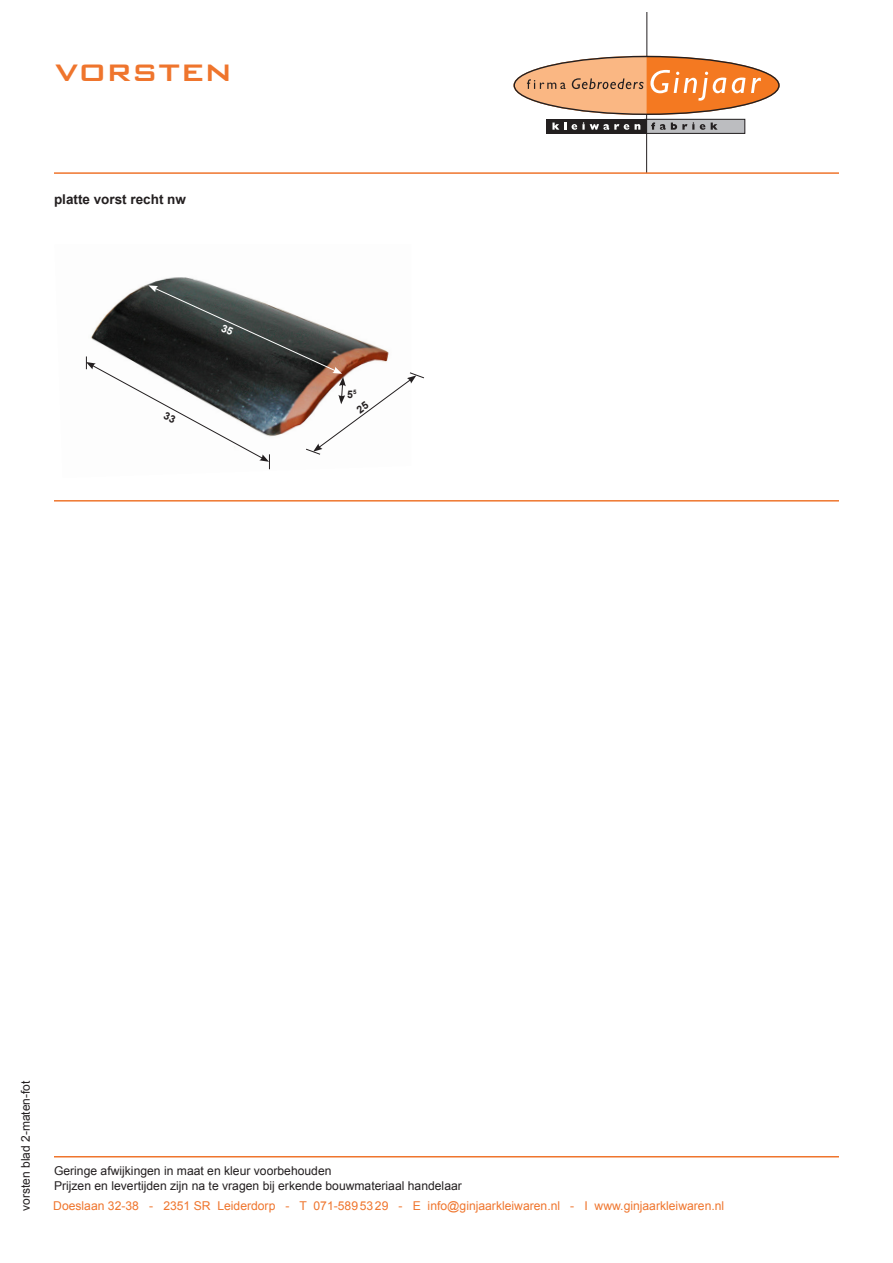
<style>
.page{position:relative;width:893px;height:1263px;background:#fff}
.page>*{position:absolute;margin:0;border:0;box-sizing:border-box;transform-origin:0 0}
.t1{font:500 39px "Bank Gothic BT";color:#ef752d}
.t2{font:700 13.5px "Arial";color:#231f20}
.t3{font:12.15px "Arial";color:#231f20}
.t4{font:12.15px "Arial";color:#ef752d}
.t5{font:12px "Arial";color:#231f20}
.t6{font:700 10.5px "Arial";color:#231f20}
</style>
<div class="page">
<img style="left:85px;top:277px;width:185px;height:193px">
<hr style="left:54px;top:500px;width:785px;height:1px;background:#ef752d">
<hr style="left:54px;top:1156px;width:785px;height:1px;background:#ef752d">
<svg style="left:513px;top:13px;width:267px;height:159px"></svg>
<svg style="left:732px;top:78px;width:13px;height:15px"></svg>
<svg style="left:751px;top:78px;width:10px;height:15px"></svg>
<svg style="left:514px;top:56px;width:212px;height:59px"></svg>
<hr style="left:646px;top:13px;width:1px;height:44px;background:#231f20">
<hr style="left:54px;top:172px;width:785px;height:2px;background:#ef752d">
<svg style="left:86px;top:285px;width:338px;height:184px"></svg>
<p class="t1" style="left:54px;top:49px;width:180px">vorsten</p>
<p class="t2" style="left:54px;top:190px;width:134px">platte vorst recht nw</p>
<p class="t6" style="left:347px;top:387px;width:11px">5<sup>5</sup></p>
<p class="t5" style="left:18px;top:1211px;width:132px;rotate:-90deg">vorsten blad 2-maten-fot</p>
<p class="t3" style="left:54px;top:1163px;width:279px">Geringe afwijkingen in maat en kleur voorbehouden</p>
<p class="t3" style="left:54px;top:1178px;width:409px">Prijzen en levertijden zijn na te vragen bij erkende bouwmateriaal handelaar</p>
<p class="t4" style="left:53px;top:1198px;width:672px">Doeslaan 32-38 - 2351 SR Leiderdorp - T 071-589 5329 - E info@ginjaarkleiwaren.nl - I www.ginjaarkleiwaren.nl</p>
</div>
